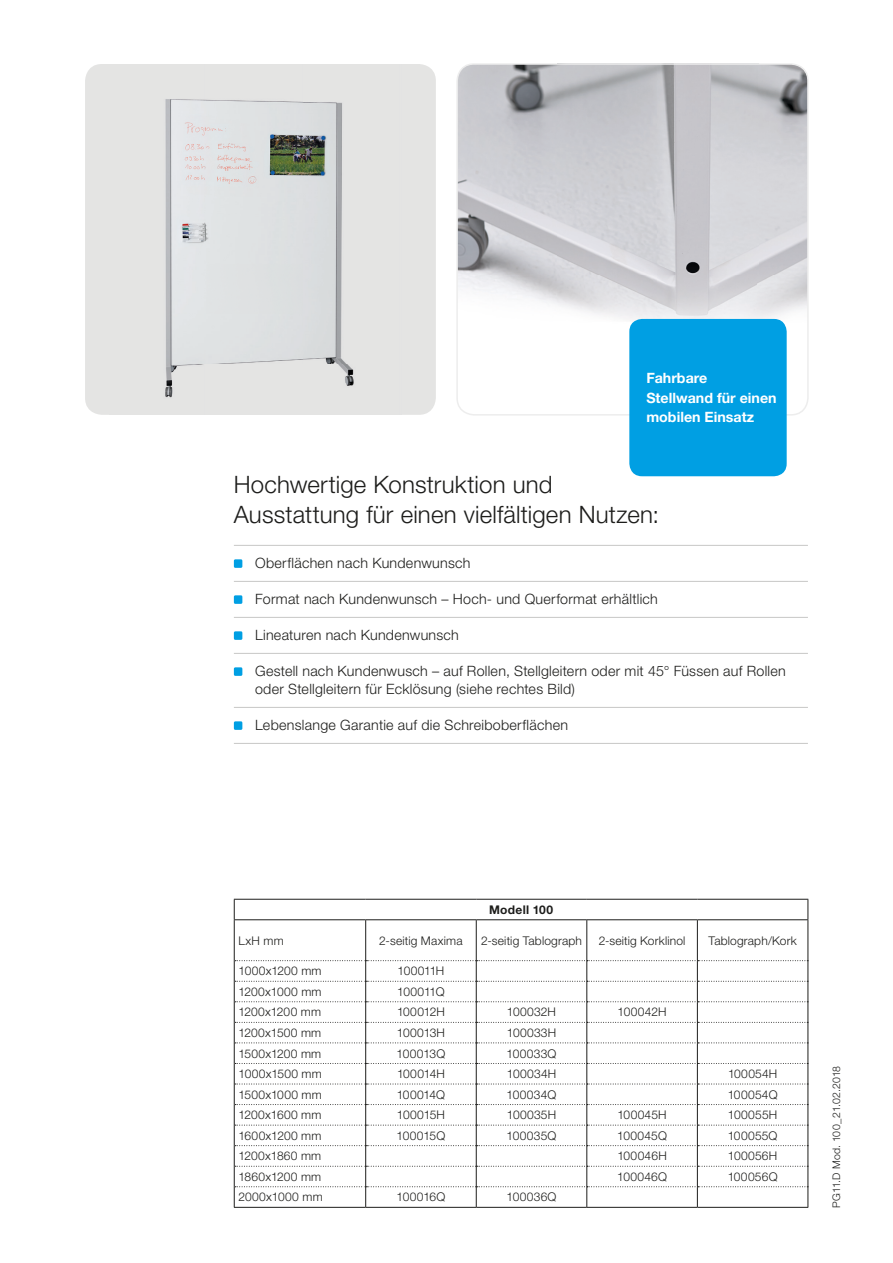
<style>
.page{position:relative;width:893px;height:1263px;background:#fff}
.page>*{position:absolute;margin:0;border:0;box-sizing:border-box;transform-origin:0 0}
.t1{font:300 24px/30px "Helvetica Neue LT Pro";letter-spacing:.01em;color:#1d1d1b}
.t2{font:300 14.25px/18px "Helvetica Neue LT Pro";letter-spacing:.02em;color:#1d1d1b}
.t3{font:700 14.25px/19.5px "Helvetica Neue LT Pro";color:#fff}
.t4{font:300 12px "Helvetica Neue LT Pro";letter-spacing:.015em;color:#1d1d1b}
.t5{font:300 12px "Helvetica Neue LT Pro";letter-spacing:-.005em;color:#1d1d1b}
.t6{font:300 12px "Helvetica Neue LT Pro";letter-spacing:-.03em;color:#1d1d1b}
.t7{font:300 12px "Helvetica Neue LT Pro";letter-spacing:-.01em;color:#1d1d1b}
.t8{font:700 12px "Helvetica Neue LT Pro";letter-spacing:.025em;color:#1d1d1b}
.t9{font:300 10.5px "Helvetica Neue LT Pro";letter-spacing:.005em;color:#1d1d1b}
</style>
<div class="page">
<img style="left:459px;top:66px;width:347px;height:260px">
<div style="left:456px;top:63px;width:353px;height:353px;border:2px solid #ededed;border-radius:17px"></div>
<hr style="left:234px;top:545px;width:574px;height:1px;background:#c7c7c6">
<hr style="left:234px;top:581px;width:574px;height:1px;background:#c7c7c6">
<hr style="left:234px;top:617px;width:574px;height:1px;background:#c7c7c6">
<hr style="left:234px;top:653px;width:574px;height:1px;background:#c7c7c6">
<hr style="left:234px;top:707px;width:574px;height:1px;background:#c7c7c6">
<hr style="left:234px;top:743px;width:574px;height:1px;background:#c7c7c6">
<div style="left:234px;top:559px;width:8px;height:9px;background:#009fe3;border-radius:2px"></div>
<div style="left:234px;top:595px;width:8px;height:9px;background:#009fe3;border-radius:2px"></div>
<div style="left:234px;top:631px;width:8px;height:9px;background:#009fe3;border-radius:2px"></div>
<div style="left:234px;top:667px;width:8px;height:9px;background:#009fe3;border-radius:2px"></div>
<div style="left:234px;top:721px;width:8px;height:9px;background:#009fe3;border-radius:2px"></div>
<div style="left:85px;top:64px;width:351px;height:351px;background:#e4e4e3;border-radius:17px"></div>
<img style="left:165px;top:99px;width:189px;height:299px">
<div style="left:629px;top:319px;width:158px;height:157px;background:#009fe3;border-radius:13px"></div>
<hr style="left:234px;top:899px;width:132px;height:1px;background:#1d1d1b">
<svg style="left:234px;top:899px;width:1px;height:20px"></svg>
<hr style="left:366px;top:899px;width:110px;height:1px;background:#1d1d1b">
<hr style="left:476px;top:899px;width:111px;height:1px;background:#1d1d1b">
<hr style="left:587px;top:899px;width:110px;height:1px;background:#1d1d1b">
<hr style="left:697px;top:899px;width:111px;height:1px;background:#1d1d1b">
<svg style="left:807px;top:899px;width:1px;height:20px"></svg>
<hr style="left:234px;top:919px;width:132px;height:1px;background:#1d1d1b">
<hr style="left:234px;top:920px;width:1px;height:41px;background:#1d1d1b">
<hr style="left:476px;top:919px;width:111px;height:1px;background:#1d1d1b">
<hr style="left:587px;top:919px;width:110px;height:1px;background:#1d1d1b">
<hr style="left:586px;top:920px;width:1px;height:40px;background:#1d1d1b">
<hr style="left:697px;top:919px;width:111px;height:1px;background:#1d1d1b">
<hr style="left:697px;top:920px;width:1px;height:40px;background:#1d1d1b">
<hr style="left:807px;top:920px;width:1px;height:41px;background:#1d1d1b">
<hr style="left:234px;top:1207px;width:132px;height:1px;background:#1d1d1b">
<hr style="left:476px;top:1207px;width:111px;height:1px;background:#1d1d1b">
<hr style="left:587px;top:1207px;width:110px;height:1px;background:#1d1d1b">
<hr style="left:697px;top:1207px;width:111px;height:1px;background:#1d1d1b">
<hr style="left:366px;top:919px;width:110px;height:1px;background:#1d1d1b">
<hr style="left:476px;top:920px;width:1px;height:41px;background:#1d1d1b">
<hr style="left:366px;top:1207px;width:110px;height:1px;background:#1d1d1b">
<hr style="left:365px;top:920px;width:1px;height:41px;background:#1d1d1b">
<svg style="left:234px;top:960px;width:574px;height:247px"></svg>
<p class="t3" style="left:646px;top:368px;width:132px">Fahrbare<br>Stellwand für einen mobilen Einsatz</p>
<h1 class="t1" style="left:234px;top:469px;width:427px">Hochwertige Konstruktion und<br>Ausstattung für einen vielfältigen Nutzen:</h1>
<p class="t2" style="left:255px;top:553px;width:217px">Oberflächen nach Kundenwunsch</p>
<p class="t2" style="left:255px;top:589px;width:404px">Format nach Kundenwunsch – Hoch- und Querformat erhältlich</p>
<p class="t2" style="left:255px;top:625px;width:205px">Lineaturen nach Kundenwunsch</p>
<p class="t2" style="left:255px;top:661px;width:532px">Gestell nach Kundenwusch – auf Rollen, Stellgleitern oder mit 45° Füssen auf Rollen oder Stellgleitern für Ecklösung (siehe rechtes Bild)</p>
<p class="t2" style="left:255px;top:715px;width:314px">Lebenslange Garantie auf die Schreiboberflächen</p>
<p class="t8" style="left:489px;top:902px;width:66px">Modell 100</p>
<p class="t4" style="left:238px;top:933px;width:47px">LxH mm</p>
<p class="t4" style="left:379px;top:933px;width:85px">2-seitig Maxima</p>
<p class="t4" style="left:481px;top:933px;width:102px">2-seitig Tablograph</p>
<p class="t4" style="left:599px;top:933px;width:88px">2-seitig Korklinol</p>
<p class="t4" style="left:708px;top:933px;width:90px">Tablograph/Kork</p>
<p class="t4" style="left:238px;top:964px;width:85px">1000x1200 mm</p>
<p class="t6" style="left:397px;top:964px;width:48px">100011H</p>
<p class="t4" style="left:238px;top:984px;width:85px">1200x1000 mm</p>
<p class="t6" style="left:397px;top:984px;width:49px">100011Q</p>
<p class="t4" style="left:238px;top:1005px;width:84px">1200x1200 mm</p>
<p class="t7" style="left:397px;top:1005px;width:49px">100012H</p>
<p class="t4" style="left:507px;top:1005px;width:51px">100032H</p>
<p class="t4" style="left:618px;top:1005px;width:50px">100042H</p>
<p class="t4" style="left:238px;top:1025px;width:84px">1200x1500 mm</p>
<p class="t4" style="left:397px;top:1025px;width:50px">100013H</p>
<p class="t4" style="left:507px;top:1025px;width:51px">100033H</p>
<p class="t4" style="left:238px;top:1046px;width:84px">1500x1200 mm</p>
<p class="t4" style="left:397px;top:1046px;width:50px">100013Q</p>
<p class="t4" style="left:507px;top:1046px;width:51px">100033Q</p>
<p class="t4" style="left:238px;top:1066px;width:85px">1000x1500 mm</p>
<p class="t7" style="left:397px;top:1066px;width:49px">100014H</p>
<p class="t4" style="left:507px;top:1066px;width:51px">100034H</p>
<p class="t4" style="left:728px;top:1066px;width:51px">100054H</p>
<p class="t4" style="left:238px;top:1087px;width:85px">1500x1000 mm</p>
<p class="t5" style="left:397px;top:1087px;width:50px">100014Q</p>
<p class="t4" style="left:507px;top:1087px;width:51px">100034Q</p>
<p class="t4" style="left:728px;top:1087px;width:51px">100054Q</p>
<p class="t4" style="left:238px;top:1107px;width:84px">1200x1600 mm</p>
<p class="t5" style="left:397px;top:1107px;width:50px">100015H</p>
<p class="t4" style="left:507px;top:1107px;width:51px">100035H</p>
<p class="t4" style="left:617px;top:1107px;width:51px">100045H</p>
<p class="t4" style="left:728px;top:1107px;width:51px">100055H</p>
<p class="t4" style="left:238px;top:1128px;width:84px">1600x1200 mm</p>
<p class="t5" style="left:397px;top:1128px;width:50px">100015Q</p>
<p class="t4" style="left:507px;top:1128px;width:51px">100035Q</p>
<p class="t4" style="left:617px;top:1128px;width:51px">100045Q</p>
<p class="t4" style="left:728px;top:1128px;width:51px">100055Q</p>
<p class="t4" style="left:238px;top:1149px;width:84px">1200x1860 mm</p>
<p class="t4" style="left:617px;top:1149px;width:51px">100046H</p>
<p class="t4" style="left:728px;top:1149px;width:51px">100056H</p>
<p class="t4" style="left:238px;top:1169px;width:84px">1860x1200 mm</p>
<p class="t4" style="left:617px;top:1169px;width:51px">100046Q</p>
<p class="t4" style="left:728px;top:1169px;width:51px">100056Q</p>
<p class="t4" style="left:238px;top:1190px;width:86px">2000x1000 mm</p>
<p class="t4" style="left:397px;top:1190px;width:50px">100016Q</p>
<p class="t4" style="left:507px;top:1190px;width:51px">100036Q</p>
<p class="t9" style="left:830px;top:1208px;width:143px;rotate:-90deg">PG11.D Mod. 100_21.02.2018</p>
</div>
